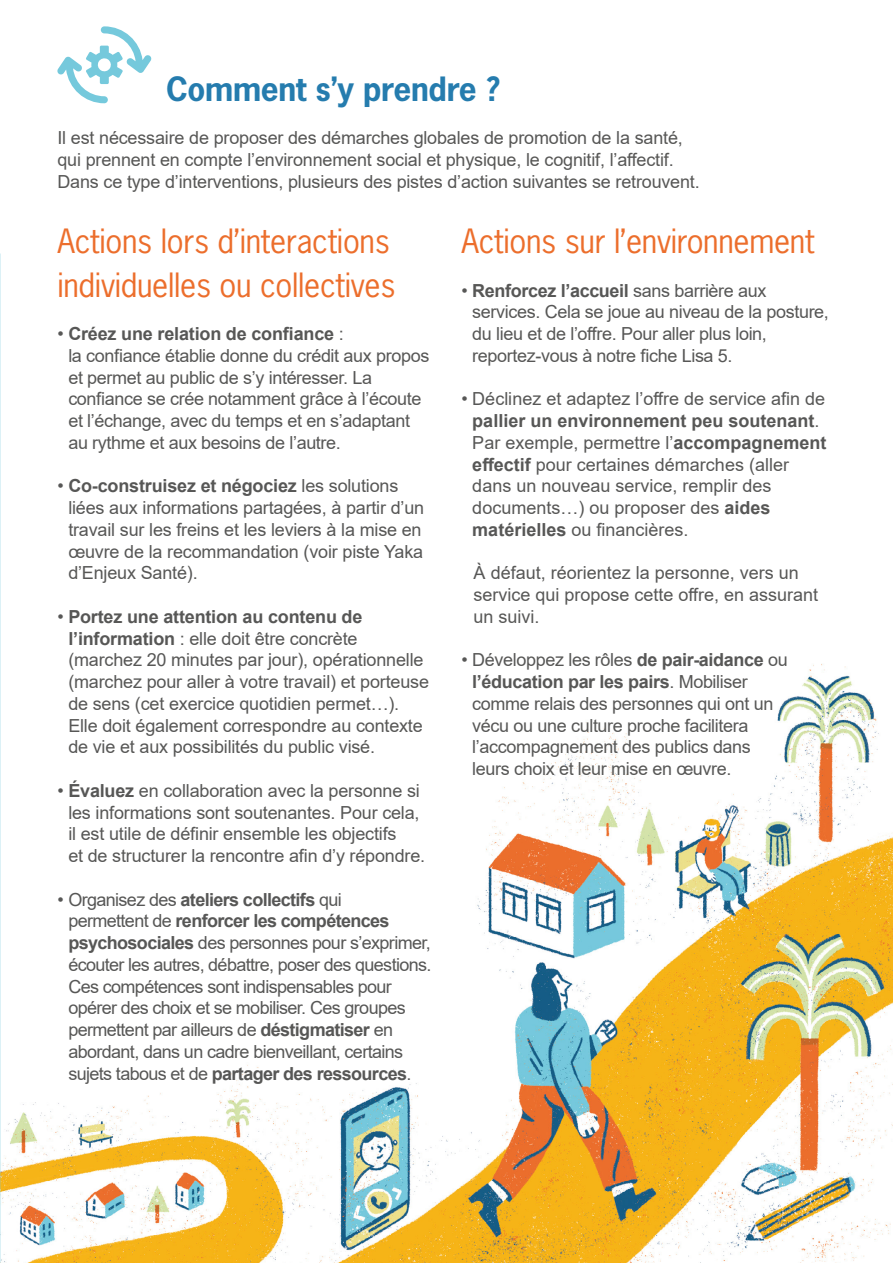
<style>
.page{position:relative;width:893px;height:1263px;background:#fff}
.page>*{position:absolute;margin:0;border:0;box-sizing:border-box;transform-origin:0 0}
.t1{font:31.5px/43.5px "News Gothic Std";letter-spacing:-.01em;color:#ec6e2c}
.t2{font:700 31.5px "News Gothic Std";letter-spacing:-.01em;color:#257cae}
.t3{font:18px/21.8px "Arial";letter-spacing:-.01em;color:#575756}
.t4{font:18px/21.8px "Arial";letter-spacing:-.035em;color:#575756}
.s1{font-weight:700}
</style>
<div class="page">
<img style="left:0;top:663px;width:893px;height:600px">
<svg style="left:57px;top:26px;width:95px;height:77px"></svg>
<h1 class="t2" style="left:166px;top:68px;width:335px">Comment s’y prendre ?</h1>
<p class="t3" style="left:57px;top:127px;width:644px">Il est nécessaire de proposer des démarches globales de promotion de la santé, qui prennent en compte l’environnement social et physique, le cognitif, l’affectif.<br>Dans ce type d’interventions, plusieurs des pistes d’action suivantes se retrouvent.</p>
<h1 class="t1" style="left:57px;top:219px;width:340px">Actions lors d’interactions individuelles ou collectives</h1>
<p class="t3" style="left:68px;top:323px;width:363px;text-indent:-11px">• <span class="s1">Créez une relation de confiance</span> :<br>la confiance établie donne du crédit aux propos et permet au public de s’y intéresser. La confiance se crée notamment grâce à l’écoute et l’échange, avec du temps et en s’adaptant au rythme et aux besoins de l’autre.</p>
<p class="t3" style="left:68px;top:475px;width:357px;text-indent:-11px">• <span class="s1">Co-construisez et négociez</span> les solutions liées aux informations partagées, à partir d’un travail sur les freins et les leviers à la mise en œuvre de la recommandation (voir piste Yaka d’Enjeux Santé).</p>
<p class="t3" style="left:68px;top:606px;width:362px;text-indent:-11px">• <span class="s1">Portez une attention au contenu de l’information</span> : elle doit être concrète (marchez 20 minutes par jour), opérationnelle (marchez pour aller à votre travail) et porteuse de sens (cet exercice quotidien permet…).<br>Elle doit également correspondre au contexte de vie et aux possibilités du public visé.</p>
<p class="t3" style="left:68px;top:780px;width:358px;text-indent:-11px">• <span class="s1">Évaluez</span> en collaboration avec la personne si les informations sont soutenantes. Pour cela, il est utile de définir ensemble les objectifs<br>et de structurer la rencontre afin d’y répondre.</p>
<p class="t4" style="left:68px;top:888px;width:365px;text-indent:-11px">• Organisez des <span class="s1">ateliers collectifs</span> qui<br>permettent de <span class="s1">renforcer les compétences psychosociales</span> des personnes pour s’exprimer, écouter les autres, débattre, poser des questions.<br>Ces compétences sont indispensables pour opérer des choix et se mobiliser. Ces groupes permettent par ailleurs de <span class="s1">déstigmatiser</span> en abordant, dans un cadre bienveillant, certains sujets tabous et de <span class="s1">partager des ressources</span>.</p>
<h1 class="t1" style="left:461px;top:219px;width:355px">Actions sur l’environnement</h1>
<p class="t3" style="left:472px;top:279px;width:358px;text-indent:-11px">• <span class="s1">Renforcez l’accueil</span> sans barrière aux services. Cela se joue au niveau de la posture, du lieu et de l’offre. Pour aller plus loin, reportez-vous à notre fiche Lisa 5.</p>
<p class="t3" style="left:472px;top:388px;width:356px;text-indent:-11px">• Déclinez et adaptez l’offre de service afin de <span class="s1">pallier un environnement peu soutenant</span>.<br>Par exemple, permettre l’<span class="s1">accompagnement effectif</span> pour certaines démarches (aller dans un nouveau service, remplir des documents…) ou proposer des <span class="s1">aides matérielles</span> ou financières.</p>
<p class="t3" style="left:473px;top:562px;width:346px">À défaut, réorientez la personne, vers un service qui propose cette offre, en assurant un suivi.</p>
<p class="t3" style="left:472px;top:649px;width:317px;text-indent:-11px">• Développez les rôles <span class="s1">de pair-aidance</span> ou <span class="s1">l’éducation par les pairs</span>. Mobiliser comme relais des personnes qui ont un vécu ou une culture proche facilitera l’accompagnement des publics dans leurs choix et leur mise en œuvre.</p>
</div>
